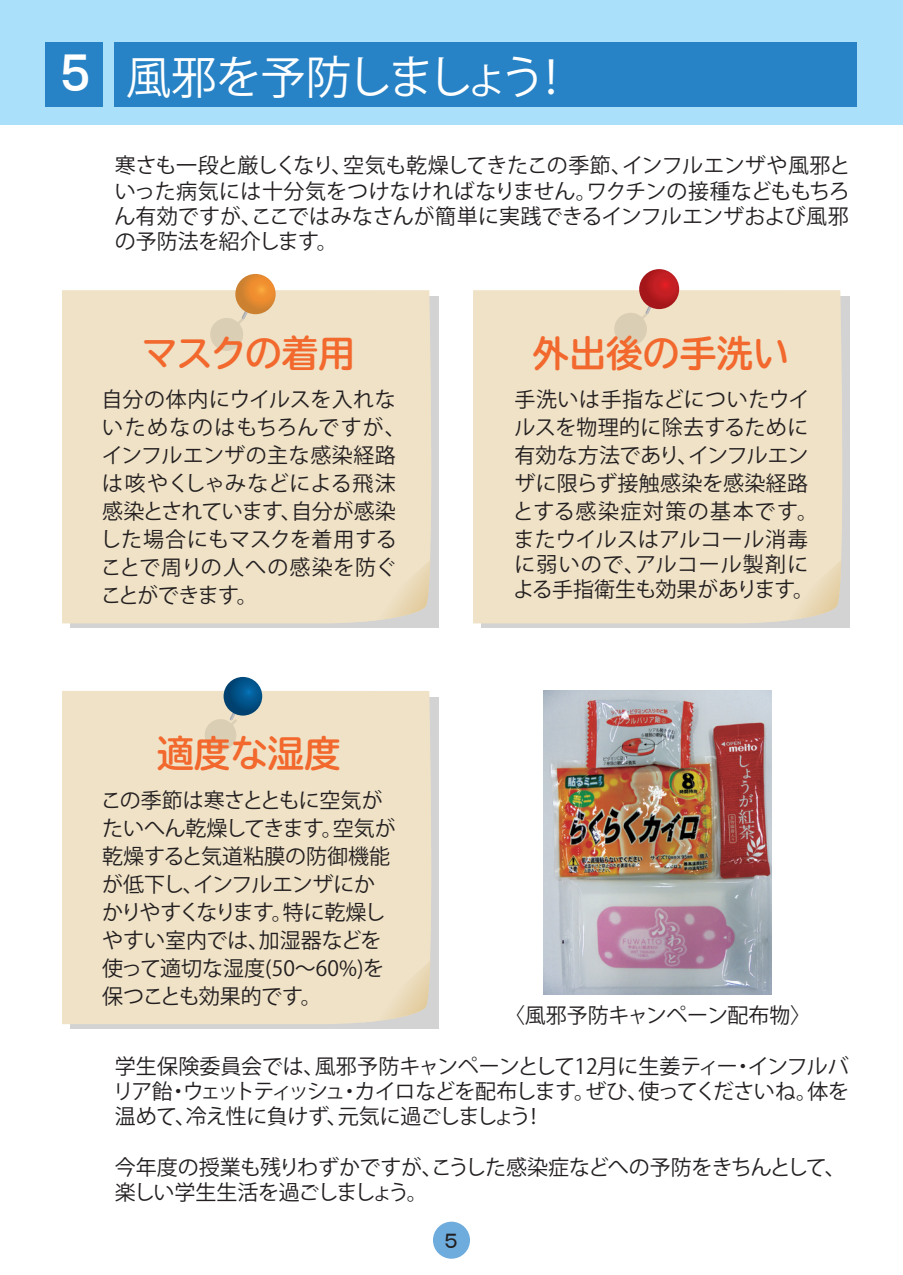
<style>
.page{position:relative;width:903px;height:1275px;background:#fff}
.page>*{position:absolute;margin:0;border:0;box-sizing:border-box;transform-origin:0 0}
.t1{font:45.5px "Koz Go Pr 6 N";letter-spacing:-.09em;color:#fff}
.t2{font:700 36.75px "TBUDR Go Std";color:#f2682d}
.t3{font:21px/28px "Koz Go Pr 6 N";color:#231f20}
.t4{font:21px/25.2px "Koz Go Pr 6 N";letter-spacing:-.03em;color:#231f20}
.t5{font:21px "MS Gothic";color:#231f20}
.s1{font-family:"HGS Gothic E"}
</style>
<div class="page">
<div style="left:70px;top:297px;width:369px;height:331px;background:#d3d3d3"></div>
<div style="left:62px;top:290px;width:374px;height:333px;background:#efe2c7"></div>
<svg style="left:361px;top:560px;width:69px;height:62px;background:#eadcc1"></svg>
<svg style="left:210px;top:295px;width:45px;height:56px;background:#e6d9bf"></svg>
<svg style="left:235px;top:274px;width:41px;height:40px"></svg>
<div style="left:70px;top:697px;width:369px;height:332px;background:#d3d3d3"></div>
<div style="left:62px;top:691px;width:369px;height:333px;background:#efe2c7"></div>
<svg style="left:361px;top:961px;width:69px;height:61px;background:#eadcc1"></svg>
<div style="left:481px;top:297px;width:369px;height:331px;background:#d3d3d3"></div>
<div style="left:473px;top:290px;width:374px;height:333px;background:#efe2c7"></div>
<svg style="left:772px;top:560px;width:69px;height:62px;background:#eadcc1"></svg>
<svg style="left:614px;top:290px;width:45px;height:56px;background:#e6d9bf"></svg>
<svg style="left:639px;top:269px;width:40px;height:40px"></svg>
<div style="left:0;top:0;width:903px;height:124px;background:#aae0f9"></div>
<div style="left:46px;top:43px;width:57px;height:64px;background:#2783c5"></div>
<div style="left:115px;top:43px;width:742px;height:64px;background:#2783c5"></div>
<div style="left:433px;top:1222px;width:37px;height:37px;background:#6eacdd;border-radius:50%"></div>
<svg style="left:205px;top:697px;width:38px;height:54px;background:#e4d8be"></svg>
<svg style="left:224px;top:677px;width:38px;height:39px"></svg>
<img style="left:544px;top:691px;width:227px;height:303px">
<h1 class="t1" style="left:53px;top:52px;width:523px"><span class="s1">５</span> 風邪を予防しましょう！</h1>
<p class="t3" style="left:114px;top:153px;width:737px;line-height:25.2px;text-align:justify">寒さも一段と厳しくなり、空気も乾燥してきたこの季節、インフルエンザや風邪といった病気には十分気をつけなければなりません。ワクチンの接種などももちろん有効ですが、ここではみなさんが簡単に実践できるインフルエンザおよび風邪の予防法を紹介します。</p>
<h2 class="t2" style="left:142px;top:323px;width:215px">マスクの着用</h2>
<p class="t3" style="left:100px;top:386px;width:307px">自分の体内にウイルスを入れないためなのはもちろんですが、インフルエンザの主な感染経路は咳やくしゃみなどによる飛沫感染とされています、自分が感染した場合にもマスクを着用することで周りの人への感染を防ぐことができます。</p>
<h2 class="t2" style="left:157px;top:724px;width:185px">適度な湿度</h2>
<p class="t3" style="left:101px;top:786px;width:296px">この季節は寒さとともに空気がたいへん乾燥してきます。空気が乾燥すると気道粘膜の防御機能が低下し、インフルエンザにかかりやすくなります。特に乾燥しやすい室内では、加湿器などを使って適切な湿度(50～60%)を保つことも効果的です。</p>
<h2 class="t2" style="left:533px;top:323px;width:259px">外出後の手洗い</h2>
<p class="t3" style="left:513px;top:386px;width:307px">手洗いは手指などについたウイルスを物理的に除去するために有効な方法であり、インフルエンザに限らず接触感染を感染経路とする感染症対策の基本です。またウイルスはアルコール消毒</p>
<p class="t3" style="left:513px;top:552px;width:302px;line-height:25.2px">に弱いので、アルコール製剤による手指衛生も効果があります。</p>
<p class="t3" style="left:504px;top:1002px;width:309px">〈風邪予防キャンペーン配布物〉</p>
<p class="t3" style="left:113px;top:1054px;width:738px;line-height:25.2px;text-align:justify">学生保険委員会では、風邪予防キャンペーンとして12月に生姜ティー・インフルバリア飴・ウェットティッシュ・カイロなどを配布します。ぜひ、使ってくださいね。体を温めて、冷え性に負けず、元気に過ごしましょう！</p>
<p class="t4" style="left:115px;top:1155px;width:732px">今年度の授業も残りわずかですが、こうした感染症などへの予防をきちんとして、楽しい学生生活を過ごしましょう。</p>
<p class="t5" style="left:440px;top:1230px;width:22px">５</p>
</div>
